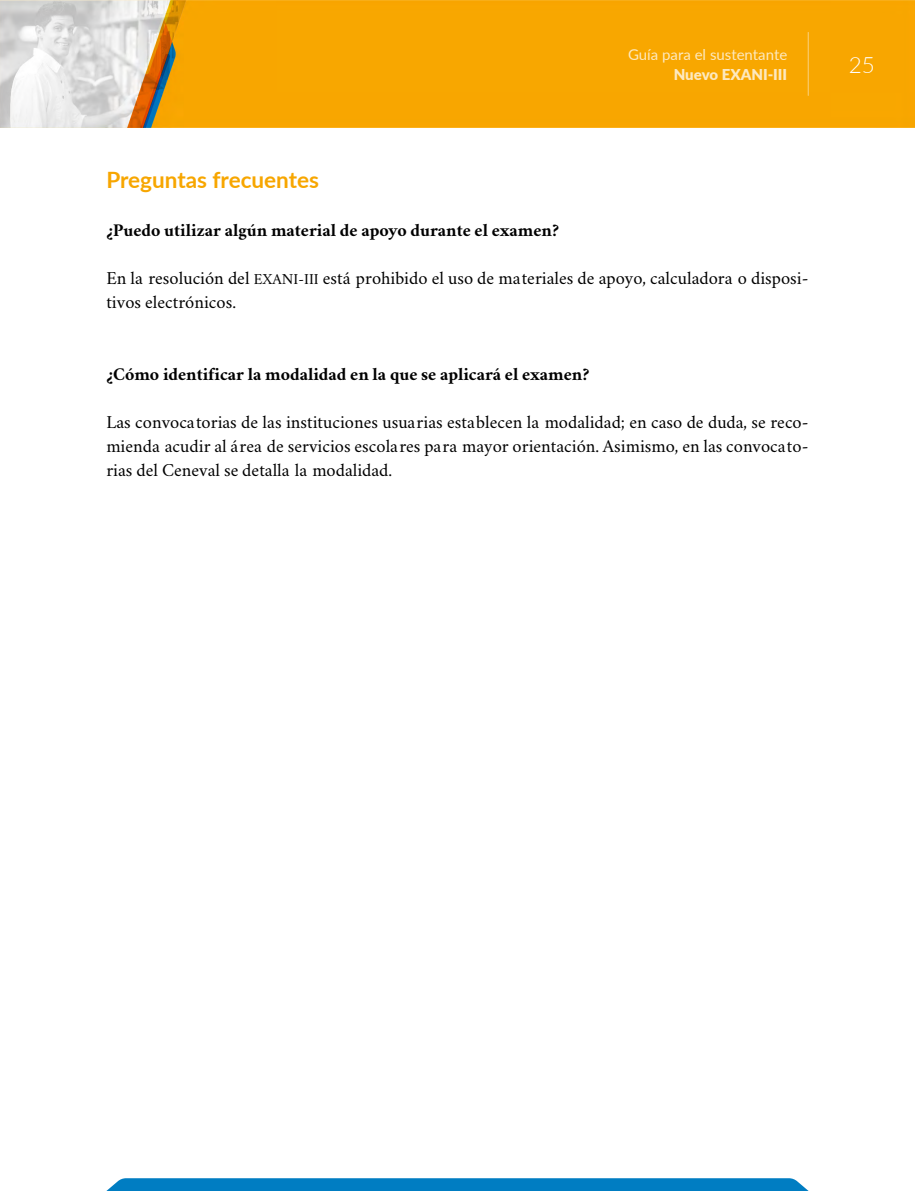
<style>
.page{position:relative;width:915px;height:1191px;background:#fff}
.page>*{position:absolute;margin:0;border:0;box-sizing:border-box;transform-origin:0 0}
.t1{font:700 22.5px "Lato";color:#f7a600}
.t2{font:300 22.5px "Lato";color:#fff}
.t3{font:18px/24px "Crimson";color:#000}
.t4{font:700 18px "Crimson";color:#000}
.t5{font:15px "Lato";color:#fff}
.t6{font:900 15px "Lato";color:#fff}
.s1{font-size:15px}
</style>
<div class="page">
<img style="left:0;top:0;width:914px;height:128px">
<hr style="left:807px;top:32px;width:1px;height:63px;background:#fff">
<svg style="left:106px;top:1178px;width:702px;height:13px"></svg>
<p class="t5" style="left:627px;top:44px;width:161px">Guía para el sustentante</p>
<p class="t6" style="left:673px;top:63px;width:115px">Nuevo EXANI-III</p>
<p class="t1" style="left:106px;top:163px;width:214px">Preguntas frecuentes</p>
<p class="t4" style="left:106px;top:217px;width:454px">¿Puedo utilizar algún material de apoyo durante el examen?</p>
<p class="t3" style="left:106px;top:265px;width:703px">En la resolución del <span class="s1">EXANI-III</span> está prohibido el uso de materiales de apoyo, calculadora o disposi&shy;tivos electrónicos.</p>
<p class="t4" style="left:106px;top:361px;width:484px">¿Cómo identificar la modalidad en la que se aplicará el examen?</p>
<p class="t3" style="left:106px;top:409px;width:703px;text-align:justify">Las convocatorias de las instituciones usuarias establecen la modalidad; en caso de duda, se reco&shy;mienda acudir al área de servicios escolares para mayor orientación. Asimismo, en las convocato&shy;rias del Ceneval se detalla la modalidad.</p>
<p class="t2" style="left:848px;top:49px;width:28px">25</p>
</div>
